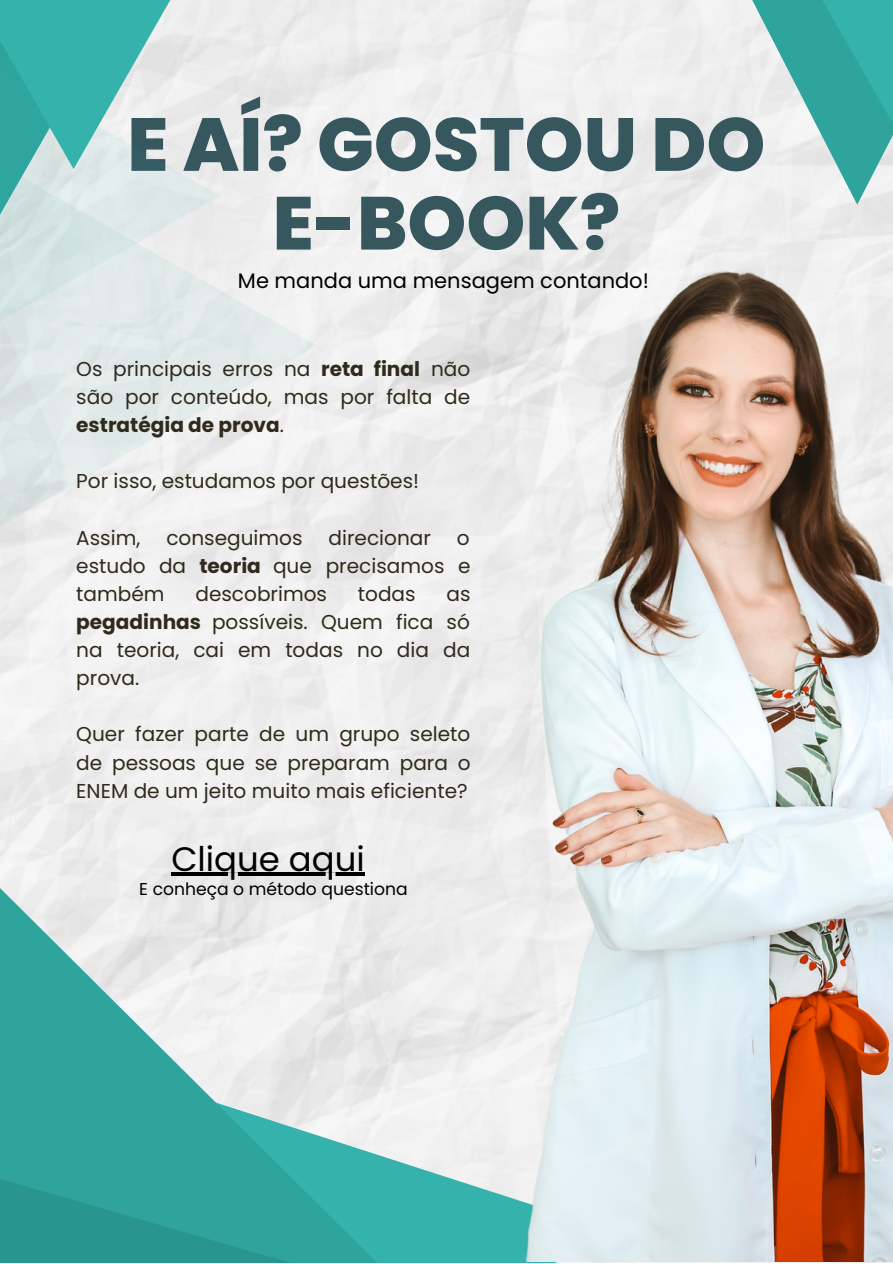
<style>
.page{position:relative;width:893px;height:1264px;background:#fff}
.page>*{position:absolute;margin:0;border:0;box-sizing:border-box;transform-origin:0 0}
.t1{font:800 75px/78.8px "Poppins";color:#37575f;text-align:center}
.t2{font:33.9px "Poppins";color:#000}
.t3{font:21px "Poppins";color:#000}
.t4{font:20.1px/28px "Poppins";color:#302a1d;text-align:justify}
.t5{font:17.1px "Poppins";color:#000}
.s1{font-weight:700}
</style>
<div class="page">
<div style="left:0;top:0;width:892px;height:1262px;background:#f0f0f0"></div>
<svg style="left:0;top:751px;width:377px;height:331px;fill:#ececec"></svg>
<svg style="left:0;top:1082px;width:554px;height:180px;background:#43aba5"></svg>
<svg style="left:723px;top:0;width:169px;height:122px"></svg>
<img style="left:377px;top:122px;width:515px;height:1139px">
<svg style="left:0;top:79px;width:317px;height:533px;fill:#efefef"></svg>
<svg style="left:0;top:0;width:220px;height:462px;background:#bddddb"></svg>
<hr style="left:171px;top:872px;width:194px;height:4px;background:#000">
<h1 class="t1" style="left:127px;top:105px;width:639px">E AÍ? GOSTOU DO<br>E-BOOK?</h1>
<p class="t3" style="left:238px;top:266px;width:412px">Me manda uma mensagem contando!</p>
<p class="t4" style="left:76px;top:355px;width:395px">Os principais erros na <span class="s1">reta final</span> não são por conteúdo, mas por falta de <span class="s1">estratégia de prova</span>.</p>
<p class="t4" style="left:76px;top:467px;width:344px">Por isso, estudamos por questões!</p>
<p class="t4" style="left:76px;top:523px;width:66px">Assim,</p>
<p class="t4" style="left:166px;top:523px;width:138px">conseguimos</p>
<p class="t4" style="left:328px;top:523px;width:104px">direcionar</p>
<p class="t4" style="left:76px;top:523px;width:396px;text-indent:380px">o estudo da <span class="s1">teoria</span> que precisamos e também</p>
<p class="t4" style="left:195px;top:580px;width:133px">descobrimos</p>
<p class="t4" style="left:358px;top:580px;width:59px">todas</p>
<p class="t4" style="left:76px;top:580px;width:396px;text-indent:370px">as <span class="s1">pegadinhas</span> possíveis. Quem fica só na teoria, cai em todas no dia da prova.</p>
<p class="t4" style="left:76px;top:720px;width:396px">Quer fazer parte de um grupo seleto de pessoas que se preparam para o ENEM de um jeito muito mais eficiente?</p>
<h2 class="t2" style="left:171px;top:835px;width:195px">Clique aqui</h2>
<p class="t5" style="left:139px;top:877px;width:270px">E conheça o método questiona</p>
</div>
